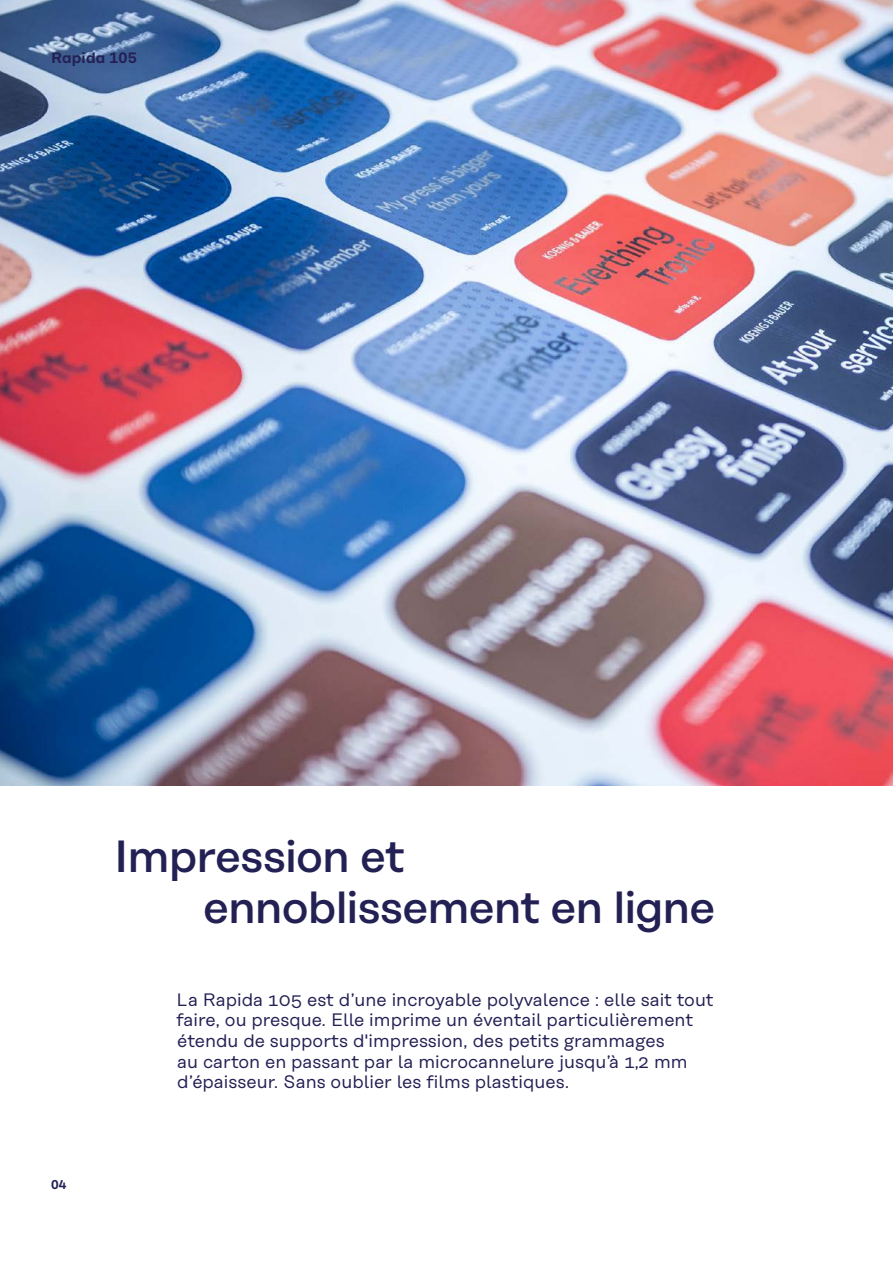
<style>
.page{position:relative;width:893px;height:1263px;background:#fff}
.page>*{position:absolute;margin:0;border:0;box-sizing:border-box;transform-origin:0 0}
.t1{font:500 45px/51.8px "Koenig&Bauer H";letter-spacing:-.02em;color:#232054}
.t2{font:18px/20.7px "Koenig&Bauer T";color:#232054}
.t3{font:600 15px "Koenig&Bauer H";letter-spacing:.015em;color:#232054}
.t4{font:600 12.75px "Koenig&Bauer H";color:#232054}
</style>
<div class="page">
<img style="left:0;top:0;width:893px;height:785px">
<p class="t3" style="left:51px;top:49px;width:87px">Rapida 105</p>
<h1 class="t1" style="left:203px;top:830px;width:514px;text-indent:-89px">Impression et ennoblissement en ligne</h1>
<p class="t4" style="left:51px;top:1177px;width:17px">04</p>
<p class="t2" style="left:177px;top:989px;width:539px">La Rapida 105 est d’une incroyable polyvalence : elle sait tout faire, ou presque. Elle imprime un éventail particulièrement étendu de supports d'impression, des petits grammages<br>au carton en passant par la microcannelure jusqu’à 1,2 mm d’épaisseur. Sans oublier les films plastiques.</p>
</div>
